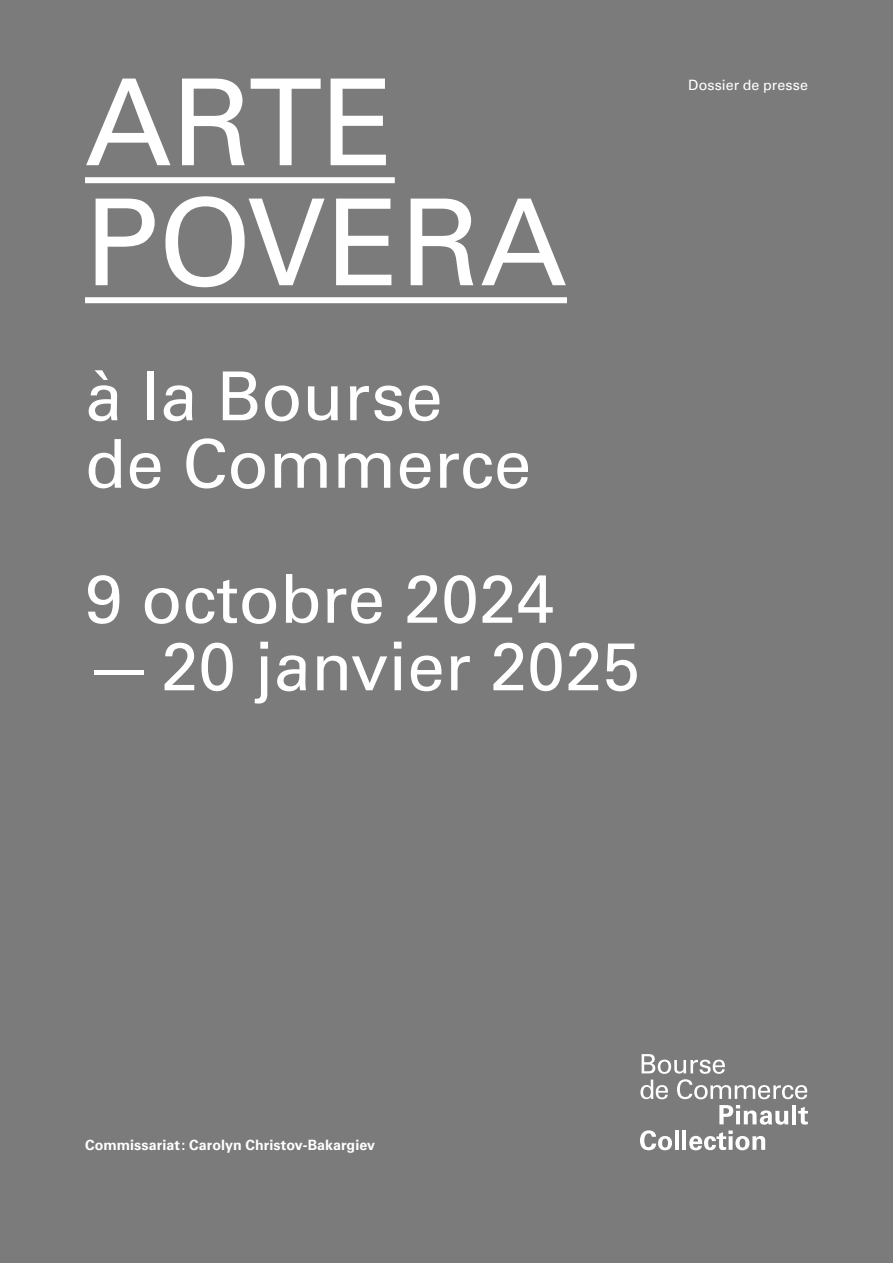
<style>
.page{position:relative;width:893px;height:1263px;background:#7c7b7b}
.page>*{position:absolute;margin:0;border:0;box-sizing:border-box;transform-origin:0 0}
.t1{font:120px/120px "Univers LT Std";color:#fff}
.t2{font:67.5px/67.5px "Univers LT Std";color:#fff}
.t3{font:700 14.25px "Univers LT Std";letter-spacing:.005em;color:#fff}
.t4{font:14.25px "Univers LT Std";letter-spacing:.005em;color:#fff}
</style>
<div class="page">
<svg style="left:640px;top:1054px;width:167px;height:45px"></svg>
<hr style="left:792px;top:1105px;width:4px;height:19px;background:#fff">
<svg style="left:798px;top:1107px;width:10px;height:17px"></svg>
<svg style="left:640px;top:1130px;width:32px;height:20px"></svg>
<hr style="left:675px;top:1130px;width:4px;height:20px;background:#fff">
<hr style="left:682px;top:1130px;width:4px;height:20px;background:#fff">
<svg style="left:689px;top:1105px;width:99px;height:45px"></svg>
<div style="left:85px;top:177px;width:310px;height:6px;background:#fff"></div>
<div style="left:85px;top:297px;width:482px;height:6px;background:#fff"></div>
<h1 class="t1" style="left:85px;top:63px;width:483px">ARTE<br>POVERA</h1>
<p class="t2" style="left:85px;top:363px;width:448px">à la Bourse de Commerce</p>
<p class="t2" style="left:85px;top:565px;width:556px">9 octobre 2024 —20 janvier 2025</p>
<p class="t4" style="left:688px;top:76px;width:121px">Dossier de presse</p>
<p class="t3" style="left:85px;top:1137px;width:292px">Commissariat: Carolyn Christov-Bakargiev</p>
</div>
